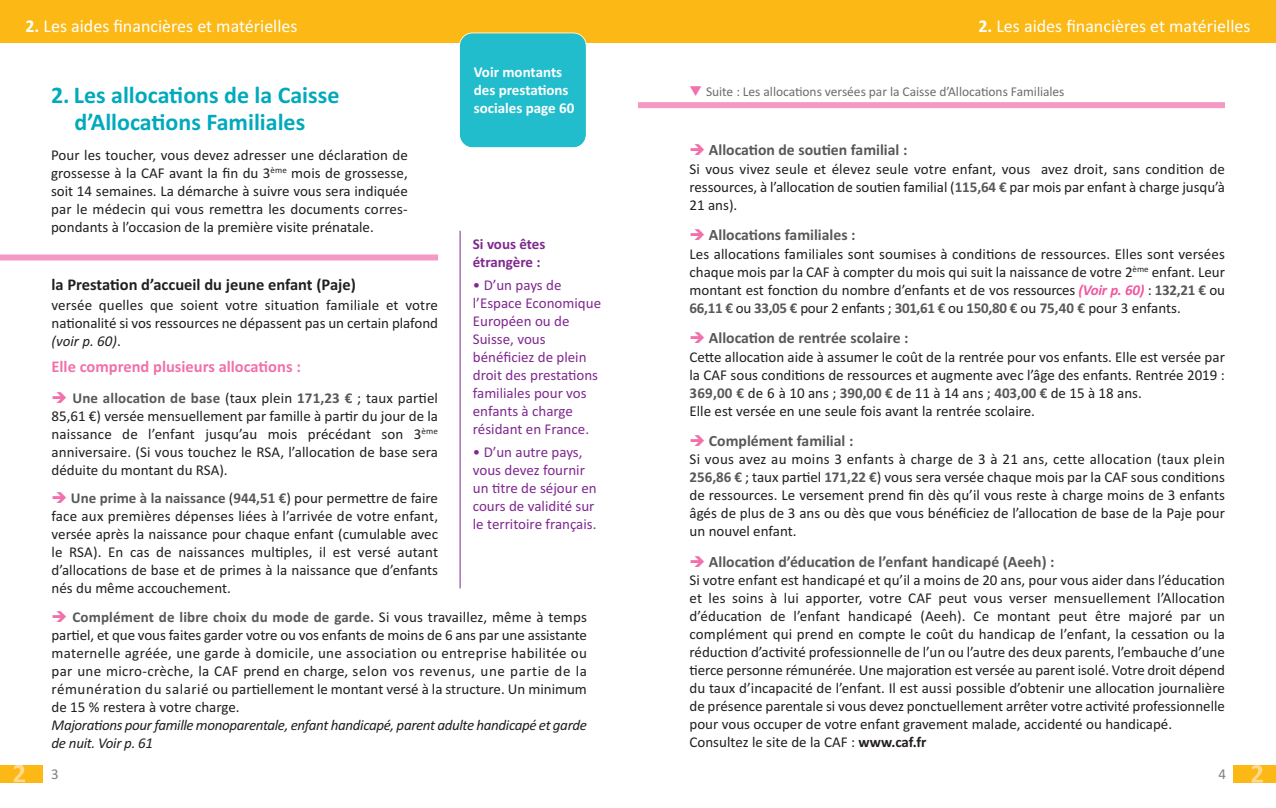
<style>
.page{position:relative;width:1276px;height:808px;background:#fff}
.page>*{position:absolute;margin:0;border:0;box-sizing:border-box;transform-origin:0 0}
.t1{font:700 24px/27px "Calibri";color:#00aabc;text-align:center}
.t2{font:18px "Calibri";color:#fff}
.t3{font:700 16.5px "Calibri";color:#231f20}
.t4{font:700 16.5px "Calibri";color:#f171ab}
.t5{font:700 15.75px "Calibri";color:#57585a}
.t6{font:15px/18px "Calibri";color:#231f20;text-align:justify}
.t7{font:15px/18px "Calibri";color:#802990}
.t8{font:italic 15px/18px "Calibri";letter-spacing:-.025em;color:#231f20}
.t9{font:700 15px/18px "Calibri";color:#fff}
.t10{font:700 15px/18px "Calibri";color:#802990}
.t11{font:15px "Calibri";color:#808285}
.t12{font:13.5px "Calibri";letter-spacing:-.005em;color:#6c6d70}
.s1{font-weight:700}
.s2{font-style:italic}
.s3{font-weight:700;color:#57585a}
.s4{color:#f171ab}
.s5{font-weight:700;font-style:italic;color:#ef59a1}
</style>
<div class="page">
<div style="left:0;top:765px;width:43px;height:17px;background:#fcb814"></div>
<svg style="left:14px;top:765px;width:11px;height:17px"></svg>
<div style="left:1233px;top:765px;width:43px;height:17px;background:#fcb814"></div>
<svg style="left:1251px;top:765px;width:12px;height:17px"></svg>
<div style="left:0;top:0;width:1276px;height:43px;background:#fcb814"></div>
<div style="left:0;top:254px;width:438px;height:6px;background:#f499c2"></div>
<hr style="left:460px;top:231px;width:1px;height:357px;background:#802990">
<div style="left:638px;top:102px;width:587px;height:6px;background:#f499c2"></div>
<div style="left:460px;top:33px;width:126px;height:114px;background:#21bdcc;border-radius:13px"></div>
<div style="left:459px;top:33px;width:128px;height:115px;border:2px solid #fff;border-radius:14px"></div>
<p class="t2" style="left:26px;top:15px;width:273px"><span class="s1">2.</span> Les aides financières et matérielles</p>
<p class="t2" style="left:978px;top:15px;width:273px"><span class="s1">2.</span> Les aides financières et matérielles</p>
<h1 class="t1" style="left:51px;top:81px;width:290px">2. Les allocations de la Caisse d’Allocations Familiales</h1>
<p class="t6" style="left:51px;top:146px;width:358px">Pour les toucher, vous devez adresser une déclaration de grossesse à la CAF avant la fin du 3<sup>ème</sup> mois de grossesse, soit 14 semaines. La démarche à suivre vous sera indiquée par le médecin qui vous remettra les documents corres&shy;pondants à l’occasion de la première visite prénatale.</p>
<p class="t9" style="left:474px;top:63px;width:102px">Voir montants des prestations sociales page 60</p>
<p class="t10" style="left:473px;top:234px;width:74px">Si vous êtes étrangère :</p>
<p class="t7" style="left:473px;top:276px;width:130px">• D’un pays de l’Espace Economique<br>Européen ou de<br>Suisse, vous bénéficiez de plein droit des prestations familiales pour vos enfants à charge résidant en France.</p>
<p class="t7" style="left:473px;top:443px;width:125px">• D’un autre pays, vous devez fournir un titre de séjour en cours de validité sur le territoire français.</p>
<p class="t3" style="left:52px;top:275px;width:306px">la Prestation d’accueil du jeune enfant (Paje)</p>
<p class="t6" style="left:52px;top:295px;width:388px">versée quelles que soient votre situation familiale et votre nationalité si vos ressources ne dépassent pas un certain plafond <span class="s2">(voir p. 60)</span>.</p>
<p class="t4" style="left:52px;top:357px;width:251px">Elle comprend plusieurs allocations :</p>
<p class="t6" style="left:52px;top:388px;width:388px;text-indent:21px"><span class="s3">Une allocation de base</span> (taux plein <span class="s3">171,23 €</span> ; taux partiel 85,61 €) versée mensuellement par famille à partir du jour de la naissance de l’enfant jusqu’au mois précédant son 3<sup>ème </sup>anniversaire. (Si vous touchez le RSA, l’allocation de base sera déduite du montant du RSA).</p>
<p class="t6" style="left:52px;top:489px;width:388px;text-indent:19px"><span class="s3">Une prime à la naissance</span> (<span class="s3">944,51 €</span>) pour permettre de faire face aux premières dépenses liées à l’arrivée de votre enfant, versée après la naissance pour chaque enfant (cumulable avec le RSA). En cas de naissances multiples, il est versé autant d’allocations de base et de primes à la naissance que d’enfants nés du même accouchement.</p>
<p class="t6" style="left:52px;top:608px;width:537px;text-indent:21px"><span class="s3">Complément de libre choix du mode de garde.</span> Si vous travaillez, même à temps partiel, et que vous faites garder votre ou vos enfants de moins de 6 ans par une assistante maternelle agréée, une garde à domicile, une association ou entreprise habilitée ou par une micro-crèche, la CAF prend en charge, selon vos revenus, une partie de la rémunération du salarié ou partiellement le montant versé à la structure. Un minimum de 15 % restera à votre charge.</p>
<p class="t8" style="left:52px;top:716px;width:537px">Majorations pourfamille monoparentale, enfant handicapé, parent adulte handicapé et garde de nuit. voir p. 61</p>
<p class="t12" style="left:689px;top:83px;width:377px"><span class="s4">❑</span> Suite : Les allocations versées par la Caisse d’Allocations Familiales</p>
<p class="t5" style="left:709px;top:141px;width:200px">Allocation de soutien familial :</p>
<p class="t6" style="left:689px;top:160px;width:537px">Si vous vivez seule et élevez seule votre enfant, vous avez droit, sans condition de ressources, à l’allocation de soutien familial (<span class="s3">115,64 €</span> par mois par enfant à charge jusqu’à 21 ans).</p>
<p class="t5" style="left:709px;top:226px;width:148px">Allocations familiales :</p>
<p class="t6" style="left:689px;top:244px;width:537px">Les allocations familiales sont soumises à conditions de ressources. Elles sont versées chaque mois par la CAF à compter du mois qui suit la naissance de votre 2<sup>ème</sup> enfant. Leur montant est fonction du nombre d’enfants et de vos ressources <span class="s5">(Voir p. 60)</span> : <span class="s3">132,21 €</span> ou <span class="s3">66,11 €</span> ou <span class="s3">33,05 €</span> pour 2 enfants ; <span class="s3">301,61 €</span> ou <span class="s3">150,80 €</span> ou <span class="s3">75,40 €</span> pour 3 enfants.</p>
<p class="t5" style="left:709px;top:328px;width:201px">Allocation de rentrée scolaire :</p>
<p class="t6" style="left:689px;top:347px;width:537px;text-align:left">Cette allocation aide à assumer le coût de la rentrée pour vos enfants. Elle est versée par la CAF sous conditions de ressources et augmente avec l’âge des enfants. Rentrée 2019 :<br><span class="s3">369,00 €</span> de 6 à 10 ans ; <span class="s3">390,00 €</span> de 11 à 14 ans ; <span class="s3">403,00 €</span> de 15 à 18 ans.<br>Elle est versée en une seule fois avant la rentrée scolaire.</p>
<p class="t5" style="left:709px;top:431px;width:146px">Complément familial :</p>
<p class="t6" style="left:689px;top:450px;width:537px">Si vous avez au moins 3 enfants à charge de 3 à 21 ans, cette allocation (taux plein <span class="s3">256,86 €</span> ; taux partiel <span class="s3">171,22 €</span>) vous sera versée chaque mois par la CAF sous conditions de ressources. Le versement prend fin dès qu’il vous reste à charge moins de 3 enfants âgés de plus de 3 ans ou dès que vous bénéficiez de l’allocation de base de la Paje pour un nouvel enfant.</p>
<p class="t5" style="left:709px;top:552px;width:347px">Allocation d’éducation de l’enfant handicapé (Aeeh) :</p>
<p class="t6" style="left:689px;top:571px;width:537px;text-align:left">Si votre enfant est handicapé et qu’il a moins de 20 ans, pour vous aider dans l’éducation et les soins à lui apporter, votre CAF peut vous verser mensuellement l’Allocation d’éducation de l’enfant handicapé (Aeeh). Ce montant peut être majoré par un complément qui prend en compte le coût du handicap de l’enfant, la cessation ou la réduction d’activité professionnelle de l’un ou l’autre des deux parents, l’embauche d’une tierce personne rémunérée. Une majoration est versée au parent isolé. Votre droit dépend du taux d’incapacité de l’enfant. Il est aussi possible d’obtenir une allocation journalière de présence parentale si vous devez ponctuellement arrêter votre activité professionnelle pour vous occuper de votre enfant gravement malade, accidenté ou handicapé.<br>Consultez le site de la CAF : <span class="s1">www.caf.fr</span></p>
<p class="t11" style="left:51px;top:765px;width:9px">3</p>
<p class="t11" style="left:1218px;top:765px;width:9px">4</p>
</div>
